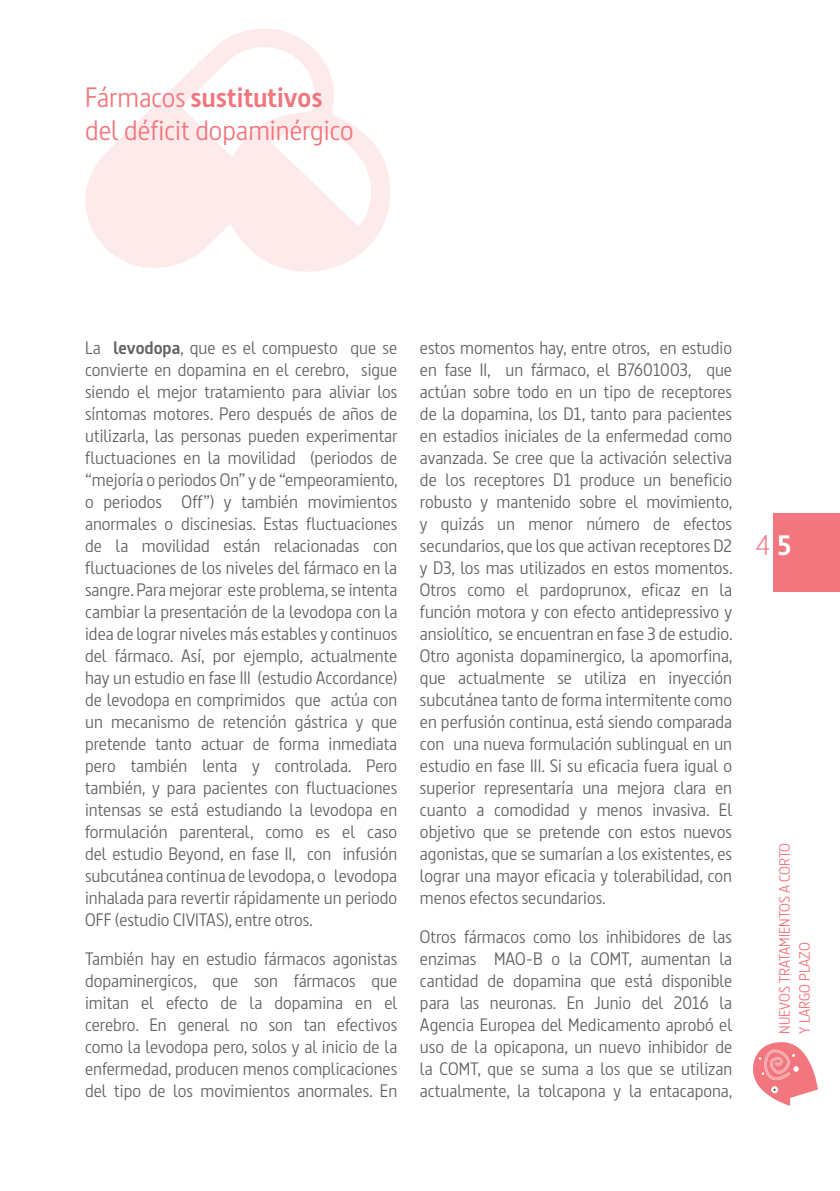
<style>
.page{position:relative;width:840px;height:1191px;background:#fff}
.page>*{position:absolute;margin:0;border:0;box-sizing:border-box;transform-origin:0 0}
.INDICE{font:300 28.4px "Dsignes";color:#f2767e}
._03_Subtítulo_capítu{font:28px/32px "Dsignes";color:#f2767e}
._06_Texto_común_J{font:18px/22px "Dsignes";color:#636366;text-align:justify}
.INDICE-2{font:15px/20px "Dsignes";color:#f2767e}
.s1{font-weight:700}
.s2{font-weight:700;font-size:28px;color:#fff}
</style>
<div class="page">
<div style="left:773px;top:513px;width:66px;height:79px;background:#f2767e"></div>
<svg style="left:753px;top:1042px;width:64px;height:64px"></svg>
<svg style="left:85px;top:28px;width:305px;height:244px;fill:#fdebec"></svg>
<p class="_03_Subtítulo_capítu" style="left:85px;top:81px;width:270px">Fármacos <span class="s1">sustitutivos </span>del déficit dopaminérgico</p>
<p class="_06_Texto_común_J" style="left:85px;top:336px;width:314px">La <span class="s1">levodopa</span>, que es el compuesto que se convierte en dopamina en el cerebro, sigue siendo el mejor tratamiento para aliviar los síntomas motores. Pero después de años de utilizarla, las personas pueden experimentar fluctuaciones en la movilidad (periodos de “mejoría o periodos On” y de “empeoramiento, o periodos Off”) y también movimientos anormales o discinesias. Estas fluctuaciones de la movilidad están relacionadas con fluctuaciones de los niveles del fármaco en la sangre. Para mejorar este problema, se intenta cambiar la presentación de la levodopa con la idea de lograr niveles más estables y continuos del fármaco. Así, por ejemplo, actualmente hay un estudio en fase III (estudio Accordance) de levodopa en comprimidos que actúa con un mecanismo de retención gástrica y que pretende tanto actuar de forma inmediata pero también lenta y controlada. Pero también, y para pacientes con fluctuaciones intensas se está estudiando la levodopa en formulación parenteral, como es el caso del estudio Beyond, en fase II, con infusión subcutánea continua de levodopa, o levodopa inhalada para revertir rápidamente un periodo OFF (estudio CIVITAS), entre otros.</p>
<p class="_06_Texto_común_J" style="left:85px;top:947px;width:313px">También hay en estudio fármacos agonistas dopaminergicos, que son fármacos que imitan el efecto de la dopamina en el cerebro. En general no son tan efectivos como la levodopa pero, solos y al inicio de la enfermedad, producen menos complicaciones del tipo de los movimientos anormales. En</p>
<p class="_06_Texto_común_J" style="left:420px;top:336px;width:314px">estos momentos hay, entre otros, en estudio en fase II, un fármaco, el B7601003, que actúan sobre todo en un tipo de receptores de la dopamina, los D1, tanto para pacientes en estadios iniciales de la enfermedad como avanzada. Se cree que la activación selectiva de los receptores D1 produce un beneficio robusto y mantenido sobre el movimiento, y quizás un menor número de efectos secundarios, que los que activan receptores D2 y D3, los mas utilizados en estos momentos.<br>Otros como el pardoprunox, eficaz en la función motora y con efecto antidepressivo y ansiolítico, se encuentran en fase 3 de estudio.<br>Otro agonista dopaminergico, la apomorfina, que actualmente se utiliza en inyección subcutánea tanto de forma intermitente como en perfusión continua, está siendo comparada con una nueva formulación sublingual en un estudio en fase III. Si su eficacia fuera igual o superior representaría una mejora clara en cuanto a comodidad y menos invasiva. El objetivo que se pretende con estos nuevos agonistas, que se sumarían a los existentes, es lograr una mayor eficacia y tolerabilidad, con menos efectos secundarios.</p>
<p class="_06_Texto_común_J" style="left:420px;top:925px;width:314px">Otros fármacos como los inhibidores de las enzimas MAO-B o la COMT, aumentan la cantidad de dopamina que está disponible para las neuronas. En Junio del 2016 la Agencia Europea del Medicamento aprobó el uso de la opicapona, un nuevo inhibidor de la COMT, que se suma a los que se utilizan actualmente, la tolcapona y la entacapona,</p>
<p class="INDICE" style="left:755px;top:528px;width:37px">4<span class="s2">5</span></p>
<p class="INDICE-2" style="left:774px;top:1033px;width:192px;rotate:-90deg">NUEVOS TRATAMIENTOS A CORTO<br>Y LARGO PLAZO</p>
</div>
